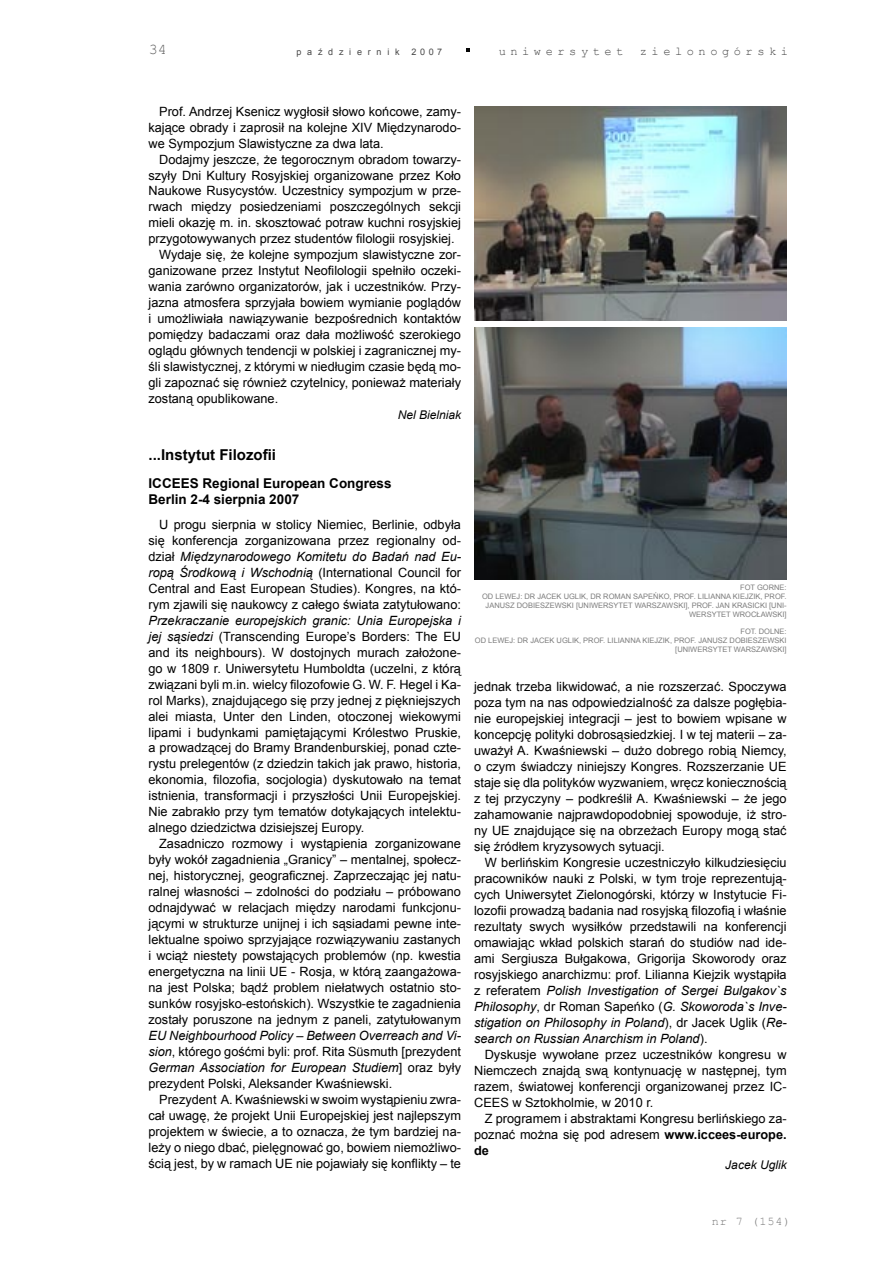
<style>
.page{position:relative;width:893px;height:1263px;background:#fff}
.page>*{position:absolute;margin:0;border:0;box-sizing:border-box;transform-origin:0 0}
.t1{font:700 15px "Arial";color:#000}
.t2{font:15px "Courier New";color:#636363}
.t3{font:700 13.5px/16px "Arial";color:#000}
.t4{font:12.75px/15.9px "Arial";color:#000;text-align:justify}
.t5{font:12px "Courier New";letter-spacing:.38em;color:#484848}
.t6{font:italic 12px "Arial";color:#000}
.t7{font:11.85px "Courier New";color:#7c7c7c}
.t8{font:9px "Arial";letter-spacing:.64em;color:#484848}
.t9{font:7.5px/9px "Arial";color:#7c7c7c;text-align:right}
.s1{font-style:italic}
.s2{font-weight:700}
</style>
<div class="page">
<svg style="left:466px;top:49px;width:4px;height:3px"></svg>
<img style="left:474px;top:106px;width:313px;height:214px">
<img style="left:474px;top:328px;width:313px;height:251px">
<p class="t2" style="left:149px;top:40px;width:19px">34</p>
<p class="t8" style="left:296px;top:46px;width:105px">październik</p>
<p class="t8" style="left:411px;top:46px;width:32px">2007</p>
<p class="t5" style="left:499px;top:44px;width:126px">uniwersytet</p>
<p class="t5" style="left:640px;top:44px;width:150px">zielonogórski</p>
<p class="t4" style="left:148px;top:103px;width:314px;text-indent:11px">Prof. Andrzej Ksenicz wygłosił słowo końcowe, zamy&shy;kające obrady i zaprosił na kolejne XIV Międzynarodo&shy;we Sympozjum Slawistyczne za dwa lata.</p>
<p class="t4" style="left:159px;top:151px;width:303px">Dodajmy jeszcze, że tegorocznym obradom towarzy-</p>
<p class="t4" style="left:148px;top:167px;width:314px">szyły Dni Kultury Rosyjskiej organizowane przez Koło</p>
<p class="t4" style="left:149px;top:183px;width:314px">Naukowe Rusycystów. Uczestnicy sympozjum w prze-</p>
<p class="t4" style="left:149px;top:199px;width:314px">rwach między posiedzeniami poszczególnych sekcji</p>
<p class="t4" style="left:148px;top:215px;width:314px">mieli okazję m. in. skosztować potraw kuchni rosyjskiej</p>
<p class="t4" style="left:148px;top:231px;width:308px">przygotowywanych przez studentów filologii rosyjskiej.</p>
<p class="t4" style="left:159px;top:247px;width:303px">Wydaje się, że kolejne sympozjum slawistyczne zor-</p>
<p class="t4" style="left:149px;top:263px;width:314px">ganizowane przez Instytut Neofilologii spełniło oczeki-</p>
<p class="t4" style="left:148px;top:279px;width:314px">wania zarówno organizatorów, jak i uczestników. Przy-</p>
<p class="t4" style="left:149px;top:295px;width:314px">jazna atmosfera sprzyjała bowiem wymianie poglądów</p>
<p class="t4" style="left:148px;top:311px;width:314px">i umożliwiała nawiązywanie bezpośrednich kontaktów</p>
<p class="t4" style="left:148px;top:327px;width:314px">pomiędzy badaczami oraz dała możliwość szerokiego</p>
<p class="t4" style="left:148px;top:343px;width:314px">oglądu głównych tendencji w polskiej i zagranicznej my-</p>
<p class="t4" style="left:148px;top:359px;width:314px">śli slawistycznej, z którymi w niedługim czasie będą mo-</p>
<p class="t4" style="left:148px;top:375px;width:314px">gli zapoznać się również czytelnicy, ponieważ materiały</p>
<p class="t4" style="left:148px;top:391px;width:131px">zostaną opublikowane.</p>
<p class="t6" style="left:398px;top:407px;width:65px">Nel Bielniak</p>
<p class="t1" style="left:148px;top:444px;width:129px">...Instytut Filozofii</p>
<p class="t3" style="left:148px;top:476px;width:245px">ICCEES Regional European Congress<br>Berlin 2-4 sierpnia 2007</p>
<p class="t4" style="left:148px;top:516px;width:314px;text-indent:11px">U progu sierpnia w stolicy Niemiec, Berlinie, odbyła się konferencja zorganizowana przez regionalny od&shy;dział <span class="s1">Międzynarodowego Komitetu do Badań nad Eu&shy;ropą Środkową i Wschodnią</span> (International Council for Central and East European Studies). Kongres, na któ&shy;rym zjawili się naukowcy z całego świata zatytułowano:</p>
<p class="t4" style="left:148px;top:612px;width:314px"><span class="s1">Przekraczanie europejskich granic: Unia Europejska i jej sąsiedzi</span> (Transcending Europe’s Borders: The EU and its neighbours). W dostojnych murach założone&shy;go w 1809 r. Uniwersytetu Humboldta (uczelni, z którą związani byli m.in. wielcy filozofowie G. W. F. Hegel i Ka&shy;rol Marks), znajdującego się przy jednej z piękniejszych alei miasta, Unter den Linden, otoczonej wiekowymi lipami i budynkami pamiętającymi Królestwo Pruskie, a prowadzącej do Bramy Brandenburskiej, ponad czte&shy;rystu prelegentów (z dziedzin takich jak prawo, historia, ekonomia, filozofia, socjologia) dyskutowało na temat istnienia, transformacji i przyszłości Unii Europejskiej.<br>Nie zabrakło przy tym tematów dotykających intelektu&shy;alnego dziedzictwa dzisiejszej Europy.</p>
<p class="t4" style="left:148px;top:836px;width:314px;text-indent:11px">Zasadniczo rozmowy i wystąpienia zorganizowane były wokół zagadnienia „Granicy” – mentalnej, społecz&shy;nej, historycznej, geograficznej. Zaprzeczając jej natu&shy;ralnej własności – zdolności do podziału – próbowano odnajdywać w relacjach między narodami funkcjonu&shy;jącymi w strukturze unijnej i ich sąsiadami pewne inte&shy;lektualne spoiwo sprzyjające rozwiązywaniu zastanych i wciąż niestety powstających problemów (np. kwestia energetyczna na linii UE - Rosja, w którą zaangażowa&shy;na jest Polska; bądź problem niełatwych ostatnio sto&shy;sunków rosyjsko-estońskich). Wszystkie te zagadnienia zostały poruszone na jednym z paneli, zatytułowanym</p>
<p class="t4" style="left:148px;top:1028px;width:314px"><span class="s1">EU Neighbourhood Policy – Between Overreach and Vi&shy;sion</span>, którego gośćmi byli: prof. Rita Süsmuth [prezydent <span class="s1">German Association for European Studiem</span>] oraz były prezydent Polski, Aleksander Kwaśniewski.</p>
<p class="t4" style="left:148px;top:1092px;width:314px;text-indent:11px">Prezydent A. Kwaśniewski w swoim wystąpieniu zwra&shy;cał uwagę, że projekt Unii Europejskiej jest najlepszym projektem w świecie, a to oznacza, że tym bardziej na&shy;leży o niego dbać, pielęgnować go, bowiem niemożliwo&shy;ścią jest, by w ramach UE nie pojawiały się konflikty – te</p>
<p class="t9" style="left:482px;top:583px;width:306px">FOT GORNE:<br>OD LEWEJ: DR JACEK UGLIK, DR ROMAN SAPEŃKO, PROF. LILIANNA KIEJZIK, PROF.<br>JANUSZ DOBIESZEWSKI [UNIWERSYTET WARSZAWSKI], PROF. JAN KRASICKI [UNI-WERSYTET WROCŁAWSKI]</p>
<p class="t9" style="left:475px;top:627px;width:313px">FOT. DOLNE:<br>OD LEWEJ: DR JACEK UGLIK, PROF. LILIANNA KIEJZIK, PROF. JANUSZ DOBIESZEWSKI [UNIWERSYTET WARSZAWSKI]</p>
<p class="t4" style="left:474px;top:679px;width:314px">jednak trzeba likwidować, a nie rozszerzać. Spoczywa poza tym na nas odpowiedzialność za dalsze pogłębia&shy;nie europejskiej integracji – jest to bowiem wpisane w koncepcję polityki dobrosąsiedzkiej. I w tej materii – za&shy;uważył A. Kwaśniewski – dużo dobrego robią Niemcy, o czym świadczy niniejszy Kongres. Rozszerzanie UE staje się dla polityków wyzwaniem, wręcz koniecznością z tej przyczyny – podkreślił A. Kwaśniewski – że jego zahamowanie najprawdopodobniej spowoduje, iż stro&shy;ny UE znajdujące się na obrzeżach Europy mogą stać się źródłem kryzysowych sytuacji.</p>
<p class="t4" style="left:474px;top:855px;width:314px;text-indent:11px">W berlińskim Kongresie uczestniczyło kilkudziesięciu pracowników nauki z Polski, w tym troje reprezentują&shy;cych Uniwersytet Zielonogórski, którzy w Instytucie Fi&shy;lozofii prowadzą badania nad rosyjską filozofią i właśnie rezultaty swych wysiłków przedstawili na konferencji omawiając wkład polskich starań do studiów nad ide&shy;ami Sergiusza Bułgakowa, Grigorija Skoworody oraz rosyjskiego anarchizmu: prof. Lilianna Kiejzik wystąpiła z referatem <span class="s1">Polish Investigation of Sergei Bulgakov`s Philosophy</span>, dr Roman Sapeńko (<span class="s1">G. Skoworoda`s Inve&shy;stigation on Philosophy in Poland</span>), dr Jacek Uglik (<span class="s1">Re&shy;search on Russian Anarchism in Poland</span>).</p>
<p class="t4" style="left:474px;top:1046px;width:314px;text-indent:11px">Dyskusje wywołane przez uczestników kongresu w Niemczech znajdą swą kontynuację w następnej, tym razem, światowej konferencji organizowanej przez IC-CEES w Sztokholmie, w 2010 r.</p>
<p class="t4" style="left:474px;top:1110px;width:314px;text-indent:11px">Z programem i abstraktami Kongresu berlińskiego za&shy;poznać można się pod adresem <span class="s2">www.iccees-europe. de</span></p>
<p class="t6" style="left:725px;top:1157px;width:63px">Jacek Uglik</p>
<p class="t7" style="left:712px;top:1214px;width:80px">nr 7 (154)</p>
</div>
